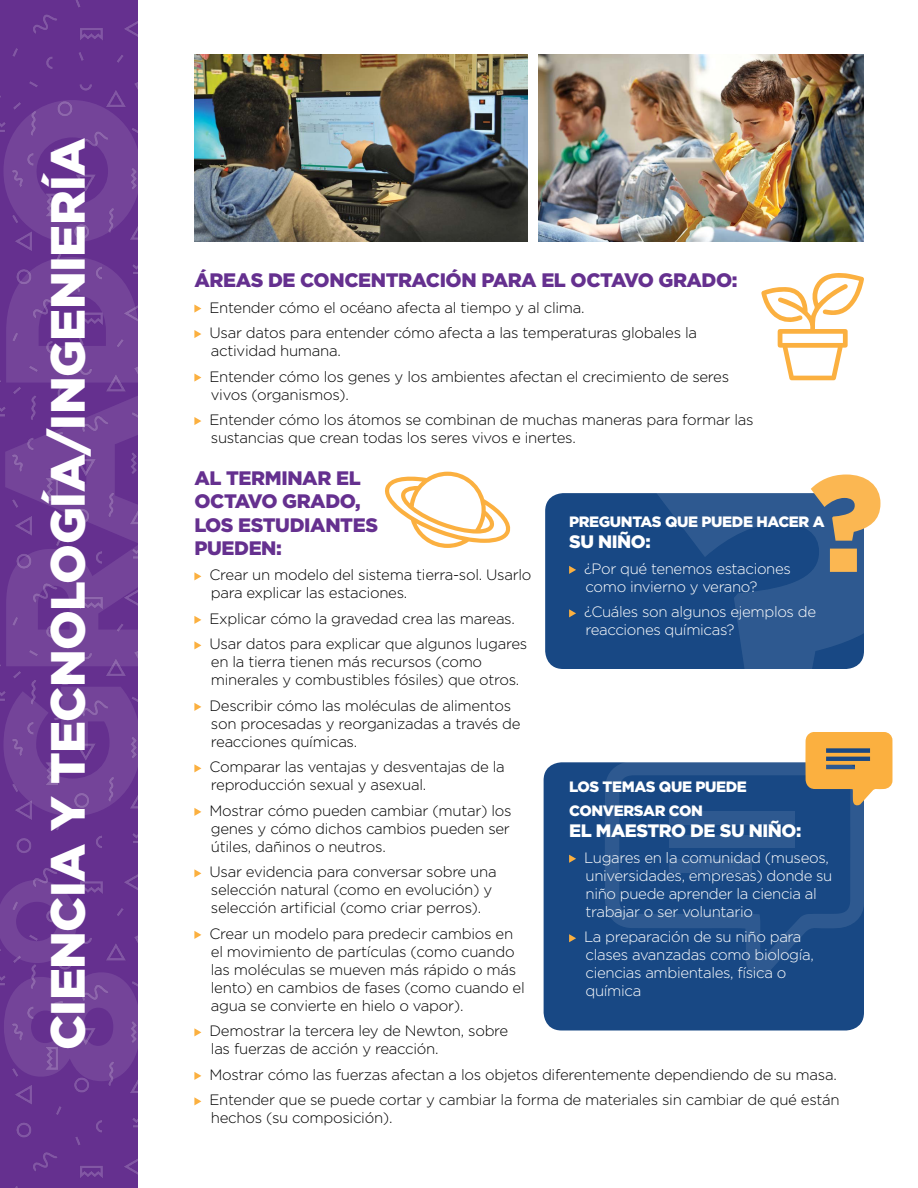
<style>
.page{position:relative;width:918px;height:1188px;background:#fff}
.page>*{position:absolute;margin:0;border:0;box-sizing:border-box;transform-origin:0 0}
.t1{font:900 189px "Gotham";color:#fff}
.t2{font:900 48px "Gotham";letter-spacing:-.01em;color:#fff}
.t3{font:900 19.5px/23.4px "Gotham";letter-spacing:-.02em;color:#65308f}
.t4{font:900 18px "Gotham";letter-spacing:-.025em;color:#fff}
.t5{font:300 15px/18px "Gotham";letter-spacing:-.02em;color:#000}
.t6{font:300 15px/18px "Gotham";letter-spacing:-.025em;color:#fff}
.t7{font:900 15px/23.4px "Gotham";letter-spacing:-.025em;color:#fff}
</style>
<div class="page">
<div style="left:0;top:0;width:138px;height:1188px;background:#65308f"></div>
<div style="left:545px;top:493px;width:319px;height:176px;background:#184884;border-radius:18px"></div>
<img style="left:194px;top:54px;width:334px;height:188px">
<img style="left:539px;top:54px;width:325px;height:188px">
<svg style="left:569px;top:566px;width:7px;height:8px"></svg>
<svg style="left:569px;top:609px;width:7px;height:8px"></svg>
<svg style="left:194px;top:572px;width:7px;height:8px"></svg>
<svg style="left:194px;top:616px;width:7px;height:8px"></svg>
<svg style="left:194px;top:641px;width:7px;height:8px"></svg>
<svg style="left:194px;top:703px;width:7px;height:8px"></svg>
<svg style="left:194px;top:764px;width:7px;height:8px"></svg>
<svg style="left:194px;top:808px;width:7px;height:8px"></svg>
<svg style="left:194px;top:869px;width:7px;height:8px"></svg>
<svg style="left:194px;top:931px;width:7px;height:8px"></svg>
<svg style="left:194px;top:1028px;width:7px;height:8px"></svg>
<svg style="left:194px;top:1072px;width:7px;height:8px"></svg>
<svg style="left:194px;top:1097px;width:7px;height:8px"></svg>
<svg style="left:653px;top:474px;width:228px;height:195px"></svg>
<svg style="left:194px;top:304px;width:7px;height:9px"></svg>
<svg style="left:194px;top:330px;width:7px;height:8px"></svg>
<svg style="left:194px;top:374px;width:7px;height:8px"></svg>
<svg style="left:194px;top:417px;width:7px;height:8px"></svg>
<svg style="left:761px;top:273px;width:103px;height:107px"></svg>
<div style="left:544px;top:762px;width:320px;height:268px;background:#184884;border-radius:18px"></div>
<svg style="left:569px;top:855px;width:7px;height:8px"></svg>
<svg style="left:569px;top:934px;width:7px;height:8px"></svg>
<svg style="left:605px;top:762px;width:259px;height:214px"></svg>
<div style="left:669px;top:811px;width:126px;height:13px;background:#2e5990"></div>
<div style="left:669px;top:835px;width:126px;height:13px;background:#2e5990"></div>
<div style="left:669px;top:859px;width:83px;height:13px;background:#2e5990"></div>
<svg style="left:805px;top:732px;width:88px;height:74px"></svg>
<svg style="left:385px;top:472px;width:126px;height:76px"></svg>
<h1 class="t1" style="left:-59px;top:1086px;width:995px;rotate:-90deg">8<sup>O</sup> GRADO</h1>
<h2 class="t2" style="left:35px;top:1050px;width:914px;rotate:-90deg">CIENCIA Y TECNOLOGÍA/INGENIERÍA</h2>
<h3 class="t3" style="left:194px;top:268px;width:545px">ÁREAS DE CONCENTRACIÓN PARA EL OCTAVO GRADO:</h3>
<p class="t5" style="left:210px;top:294px;width:489px;line-height:25.5px">Entender cómo el océano afecta al tiempo y al clima.<br>Usar datos para entender cómo afecta a las temperaturas globales la</p>
<p class="t5" style="left:210px;top:338px;width:521px;line-height:25.5px">actividad humana.<br>Entender cómo los genes y los ambientes afectan el crecimiento de seres</p>
<p class="t5" style="left:210px;top:381px;width:546px;line-height:25.5px">vivos (organismos).<br>Entender cómo los átomos se combinan de muchas maneras para formar las</p>
<p class="t5" style="left:211px;top:428px;width:367px">sustancias que crean todas los seres vivos e inertes.</p>
<h3 class="t3" style="left:194px;top:466px;width:185px">AL TERMINAR EL<br>OCTAVO GRADO,<br>LOS ESTUDIANTES<br>PUEDEN:</h3>
<p class="t5" style="left:210px;top:566px;width:324px">Crear un modelo del sistema tierra-sol. Usarlo para explicar las estaciones.</p>
<p class="t5" style="left:210px;top:605px;width:319px;line-height:25.5px">Explicar cómo la gravedad crea las mareas.<br>Usar datos para explicar que algunos lugares</p>
<p class="t5" style="left:211px;top:653px;width:310px">en la tierra tienen más recursos (como minerales y combustibles fósiles) que otros.</p>
<p class="t5" style="left:210px;top:696px;width:313px">Describir cómo las moléculas de alimentos son procesadas y reorganizadas a través de reacciones químicas.</p>
<p class="t5" style="left:210px;top:758px;width:297px">Comparar las ventajas y desventajas de la reproducción sexual y asexual.</p>
<p class="t5" style="left:210px;top:801px;width:304px;text-align:justify">Mostrar cómo pueden cambiar (mutar) los genes y cómo dichos cambios pueden ser útiles, dañinos o neutros.</p>
<p class="t5" style="left:210px;top:863px;width:289px">Usar evidencia para conversar sobre una selección natural (como en evolución) y selección artificial (como criar perros).</p>
<p class="t5" style="left:210px;top:924px;width:317px">Crear un modelo para predecir cambios en el movimiento de partículas (como cuando las moléculas se mueven más rápido o más lento) en cambios de fases (como cuando el agua se convierte en hielo o vapor).</p>
<p class="t5" style="left:210px;top:1022px;width:300px">Demostrar la tercera ley de Newton, sobre las fuerzas de acción y reacción.</p>
<p class="t5" style="left:210px;top:1061px;width:632px;line-height:25.5px">Mostrar cómo las fuerzas afectan a los objetos diferentemente dependiendo de su masa.<br>Entender que se puede cortar y cambiar la forma de materiales sin cambiar de qué están</p>
<p class="t5" style="left:211px;top:1109px;width:183px">hechos (su composición).</p>
<p class="t7" style="left:569px;top:510px;width:257px">PREGUNTAS QUE PUEDE HACER A</p>
<p class="t4" style="left:569px;top:530px;width:83px">SU NIÑO:</p>
<p class="t6" style="left:584px;top:559px;width:208px">¿Por qué tenemos estaciones como invierno y verano?</p>
<p class="t6" style="left:584px;top:603px;width:234px">¿Cuáles son algunos ejemplos de reacciones químicas?</p>
<p class="t7" style="left:569px;top:775px;width:179px">LOS TEMAS QUE PUEDE<br>CONVERSAR CON</p>
<p class="t4" style="left:569px;top:819px;width:234px">EL MAESTRO DE SU NIÑO:</p>
<p class="t6" style="left:584px;top:848px;width:250px">Lugares en la comunidad (museos, universidades, empresas) donde su niño puede aprender la ciencia al trabajar o ser voluntario</p>
<p class="t6" style="left:584px;top:928px;width:231px">La preparación de su niño para clases avanzadas como biología, ciencias ambientales, física o química</p>
</div>
